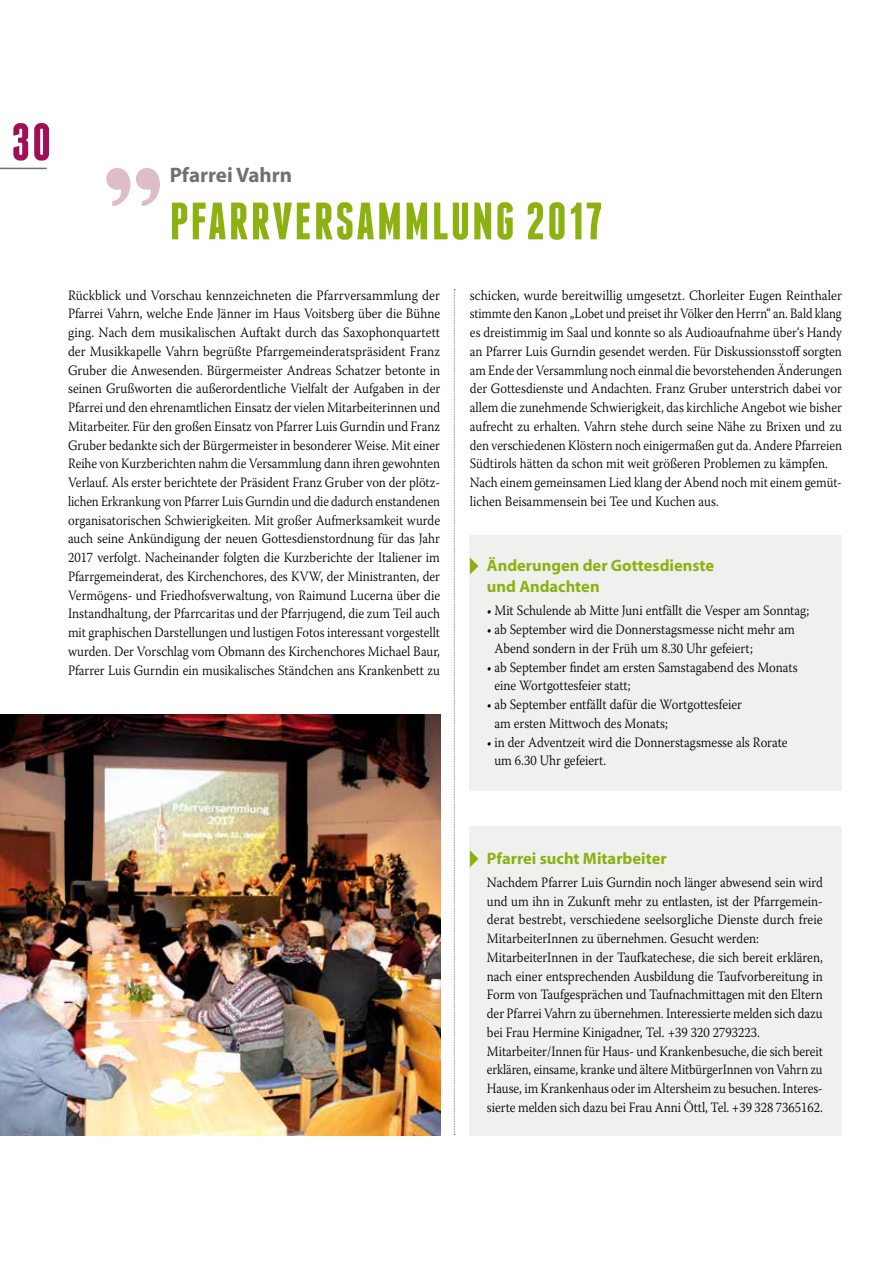
<style>
.page{position:relative;width:893px;height:1263px;background:#fff}
.page>*{position:absolute;margin:0;border:0;box-sizing:border-box;transform-origin:0 0}
.t1{font:700 52.5px "Franchise";letter-spacing:.04em;color:#8cb110}
.t2{font:700 52.5px "Franchise";color:#a10d59}
.t3{font:700 21px "Myriad";color:#707172}
.t4{font:700 16.5px/21px "Myriad";color:#8cb110}
.t5{font:300 14.25px/18.8px "Warnock Pro";color:#000;text-align:justify;scale:.92 1}
.t6{font:300 14.25px/18.8px "Warnock Pro";color:#000;scale:.9 1}
</style>
<div class="page">
<hr style="left:0;top:168px;width:47px;height:1px;background:#707172">
<div style="left:470px;top:536px;width:372px;height:255px;background:#f0f0ee"></div>
<svg style="left:454px;top:289px;width:1px;height:846px"></svg>
<div style="left:470px;top:826px;width:372px;height:309px;background:#f0f0ee"></div>
<svg style="left:470px;top:557px;width:8px;height:18px"></svg>
<svg style="left:470px;top:850px;width:8px;height:17px"></svg>
<img style="left:0;top:714px;width:440px;height:421px">
<svg style="left:106px;top:168px;width:54px;height:38px"></svg>
<h1 class="t2" style="left:11px;top:117px;width:41px">30</h1>
<h2 class="t3" style="left:170px;top:164px;width:124px">Pfarrei Vahrn</h2>
<h1 class="t1" style="left:170px;top:196px;width:434px">PFARRVERSAMMLUNG 2017</h1>
<p class="t5" style="left:68px;top:285px;width:406px">Rückblick und Vorschau kennzeichneten die Pfarrversammlung der Pfarrei Vahrn, welche Ende Jänner im Haus Voitsberg über die Bühne ging. Nach dem musikalischen Auftakt durch das Saxophonquartett der Musikkapelle Vahrn begrüßte Pfarrgemeinderatspräsident Franz Gruber die Anwesenden. Bürgermeister Andreas Schatzer betonte in seinen Grußworten die außerordentliche Vielfalt der Aufgaben in der Pfarrei und den ehrenamtlichen Einsatz der vielen Mitarbeiterinnen und Mitarbeiter. Für den großen Einsatz von Pfarrer Luis Gurndin und Franz Gruber bedankte sich der Bürgermeister in besonderer Weise. Mit einer Reihe von Kurzberichten nahm die Versammlung dann ihren gewohnten Verlauf. Als erster berichtete der Präsident Franz Gruber von der plötz&shy;lichen Erkrankung von Pfarrer Luis Gurndin und die dadurch enstandenen organisatorischen Schwierigkeiten. Mit großer Aufmerksamkeit wurde auch seine Ankündigung der neuen Gottesdienstordnung für das Jahr 2017 verfolgt. Nacheinander folgten die Kurzberichte der Italiener im Pfarrgemeinderat, des Kirchenchores, des KVW, der Ministranten, der Vermögens- und Friedhofsverwaltung, von Raimund Lucerna über die Instandhaltung, der Pfarrcaritas und der Pfarrjugend, die zum Teil auch mit graphischen Darstellungen und lustigen Fotos interessant vorgestellt wurden. Der Vorschlag vom Obmann des Kirchenchores Michael Baur, Pfarrer Luis Gurndin ein musikalisches Ständchen ans Krankenbett zu</p>
<p class="t5" style="left:470px;top:285px;width:406px;text-align:left">schicken, wurde bereitwillig umgesetzt. Chorleiter Eugen Reinthaler stimmte den Kanon „Lobet und preiset ihr Völker den Herrn“ an. Bald klang es dreistimmig im Saal und konnte so als Audioaufnahme über‘s Handy an Pfarrer Luis Gurndin gesendet werden. Für Diskussionsstoff sorgten am Ende der Versammlung noch einmal die bevorstehenden Änderungen der Gottesdienste und Andachten. Franz Gruber unterstrich dabei vor allem die zunehmende Schwierigkeit, das kirchliche Angebot wie bisher aufrecht zu erhalten. Vahrn stehe durch seine Nähe zu Brixen und zu den verschiedenen Klöstern noch einigermaßen gut da. Andere Pfarreien Südtirols hätten da schon mit weit größeren Problemen zu kämpfen.<br>Nach einem gemeinsamen Lied klang der Abend noch mit einem gemüt&shy;lichen Beisammensein bei Tee und Kuchen aus.</p>
<p class="t4" style="left:487px;top:556px;width:229px">Änderungen der Gottesdienste und Andachten</p>
<p class="t6" style="left:487px;top:601px;width:360px">• Mit Schulende ab Mitte Juni entfällt die Vesper am Sonntag;</p>
<p class="t6" style="left:494px;top:620px;width:335px;text-indent:-8px">• ab September wird die Donnerstagsmesse nicht mehr am<br>Abend sondern in der Früh um 8.30 Uhr gefeiert;</p>
<p class="t6" style="left:494px;top:657px;width:339px;text-indent:-8px">• ab September findet am ersten Samstagabend des Monats eine Wortgottesfeier statt;</p>
<p class="t6" style="left:494px;top:695px;width:277px;text-indent:-8px">• ab September entfällt dafür die Wortgottesfeier am ersten Mittwoch des Monats;</p>
<p class="t6" style="left:494px;top:732px;width:327px;text-indent:-8px">• in der Adventzeit wird die Donnerstagsmesse als Rorate um 6.30 Uhr gefeiert.</p>
<p class="t4" style="left:487px;top:848px;width:181px">Pfarrei sucht Mitarbeiter</p>
<p class="t6" style="left:487px;top:873px;width:375px">Nachdem Pfarrer Luis Gurndin noch länger abwesend sein wird und um ihn in Zukunft mehr zu entlasten, ist der Pfarrgemein&shy;derat bestrebt, verschiedene seelsorgliche Dienste durch freie MitarbeiterInnen zu übernehmen. Gesucht werden:<br>MitarbeiterInnen in der Taufkatechese, die sich bereit erklären, nach einer entsprechenden Ausbildung die Taufvorbereitung in Form von Taufgesprächen und Taufnachmittagen mit den Eltern der Pfarrei Vahrn zu übernehmen. Interessierte melden sich dazu bei Frau Hermine Kinigadner, Tel. +39 320 2793223.<br>Mitarbeiter/Innen für Haus- und Krankenbesuche, die sich bereit erklären, einsame, kranke und ältere MitbürgerInnen von Vahrn zu Hause, im Krankenhaus oder im Altersheim zu besuchen. Interes&shy;sierte melden sich dazu bei Frau Anni Öttl, Tel. +39 328 7365162.</p>
</div>
